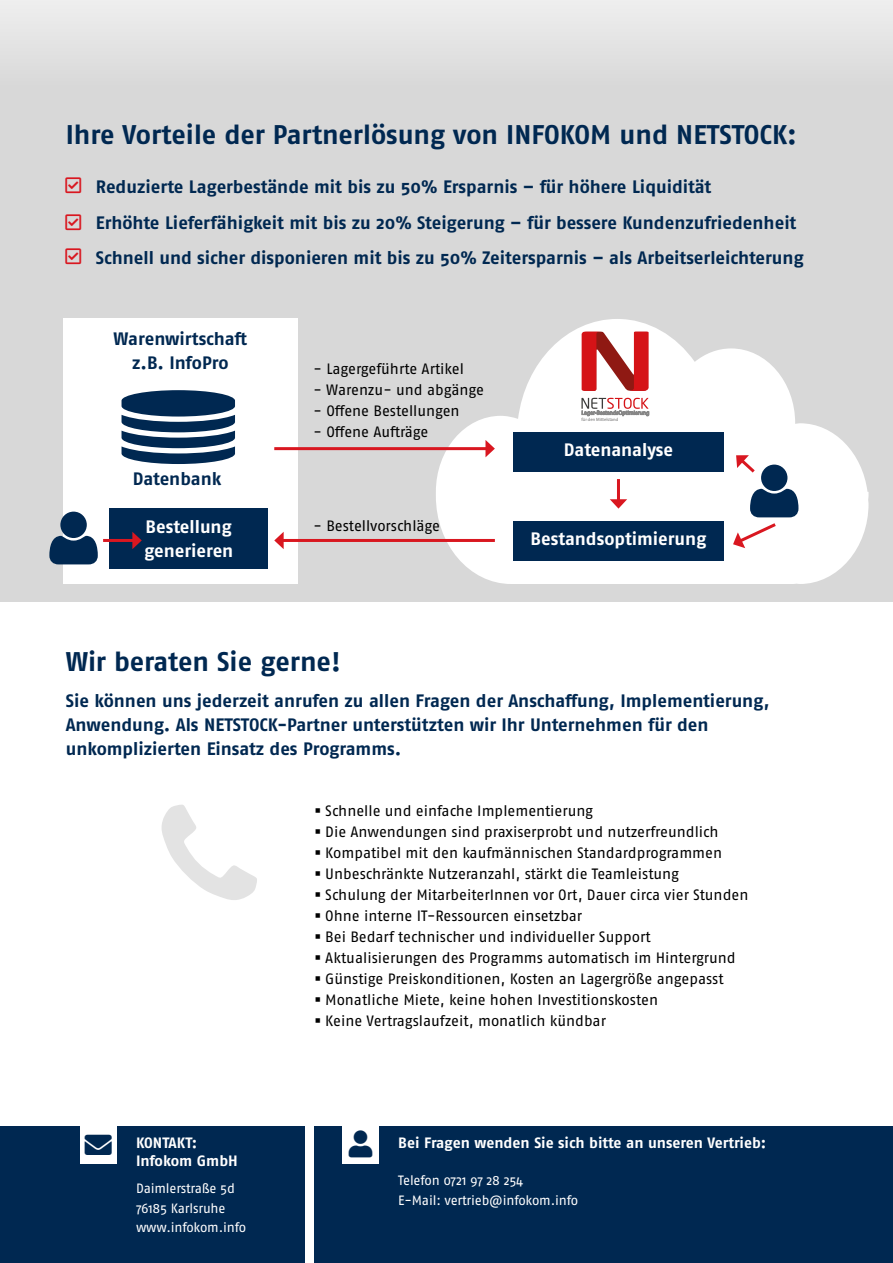
<style>
.page{position:relative;width:893px;height:1263px;background:#fff}
.page>*{position:absolute;margin:0;border:0;box-sizing:border-box;transform-origin:0 0}
.t1{font:700 27px "Fago OT";color:#002851}
.t2{font:700 18px/24px "Fago OT";color:#002851}
.t3{font:700 18px/24px "Fago OT";letter-spacing:-.005em;color:#fff}
.t4{font:15px/21px "Fago OT";letter-spacing:-.005em;color:#000}
.t5{font:700 15px/18px "Fago OT";color:#fff}
.t6{font:13.5px/19.5px "Fago OT";letter-spacing:-.015em;color:#fff}
.t7{font:4.65px "Myriad Pro";color:#706f6f}
.s1{color:#002851}
</style>
<div class="page">
<div style="left:0;top:0;width:893px;height:602px;background:#d8d8d8"></div>
<div style="left:63px;top:319px;width:235px;height:265px;background:#fff"></div>
<div style="left:109px;top:509px;width:159px;height:60px;background:#002851"></div>
<div style="left:0;top:1126px;width:304px;height:137px;background:#002851"></div>
<div style="left:315px;top:1126px;width:578px;height:137px;background:#002851"></div>
<div style="left:80px;top:1125px;width:37px;height:39px;background:#fff"></div>
<div style="left:342px;top:1125px;width:37px;height:39px;background:#fff"></div>
<svg style="left:122px;top:390px;width:113px;height:74px"></svg>
<svg style="left:436px;top:319px;width:432px;height:265px;fill:#fff"></svg>
<div style="left:578px;top:331px;width:77px;height:91px;background:#fff"></div>
<svg style="left:582px;top:333px;width:67px;height:58px"></svg>
<svg style="left:581px;top:398px;width:68px;height:18px"></svg>
<div style="left:577px;top:331px;width:79px;height:92px;border:1px solid #fff"></div>
<hr style="left:274px;top:447px;width:214px;height:3px;background:#d91720">
<svg style="left:485px;top:440px;width:10px;height:17px"></svg>
<hr style="left:103px;top:539px;width:32px;height:3px;background:#d91720">
<svg style="left:132px;top:532px;width:10px;height:17px"></svg>
<hr style="left:281px;top:539px;width:214px;height:3px;background:#d91720">
<svg style="left:274px;top:532px;width:10px;height:17px"></svg>
<div style="left:513px;top:521px;width:211px;height:39px;background:#002851"></div>
<div style="left:513px;top:432px;width:211px;height:39px;background:#002851"></div>
<svg style="left:733px;top:455px;width:65px;height:93px;background:#b3b4c1"></svg>
<svg style="left:49px;top:512px;width:49px;height:52px"></svg>
<hr style="left:617px;top:479px;width:3px;height:23px;background:#d91720">
<svg style="left:610px;top:499px;width:17px;height:10px"></svg>
<h1 class="t1" style="left:66px;top:118px;width:733px">Ihre Vorteile der Partnerlösung von INFOKOM und NETSTOCK:</h1>
<p class="t2" style="left:96px;top:168px;width:702px;line-height:36.5px">Reduzierte Lagerbestände mit bis zu 50% Ersparnis – für höhere Liquidität<br>Erhöhte Lieferfähigkeit mit bis zu 20% Steigerung – für bessere Kundenzufriedenheit</p>
<p class="t2" style="left:96px;top:245px;width:709px">Schnell und sicher disponieren mit bis zu 50% Zeitersparnis – als Arbeitserleichterung</p>
<p class="t2" style="left:114px;top:327px;width:135px;text-align:center">Warenwirtschaft z.B. InfoPro</p>
<p class="t2" style="left:133px;top:467px;width:90px">Datenbank</p>
<p class="t3" style="left:144px;top:514px;width:91px">Bestellung generieren</p>
<p class="t4" style="left:314px;top:358px;width:152px">- Lagergeführte Artikel</p>
<p class="t4" style="left:314px;top:379px;width:172px">- Warenzu- und abgänge</p>
<p class="t4" style="left:314px;top:400px;width:148px">- Offene Bestellungen</p>
<p class="t4" style="left:314px;top:421px;width:116px">- Offene Aufträge</p>
<p class="t4" style="left:314px;top:515px;width:128px">- Bestellvorschläge</p>
<p class="t7" style="left:581px;top:416px;width:38px">für den Mittelstand</p>
<p class="t3" style="left:564px;top:438px;width:111px">Datenanalyse</p>
<p class="t3" style="left:531px;top:527px;width:177px">Bestandsoptimierung</p>
<h1 class="t1" style="left:66px;top:645px;width:277px">Wir beraten Sie gerne!</h1>
<p class="t2" style="left:66px;top:688px;width:705px">Sie können uns jederzeit anrufen zu allen Fragen der Anschaffung, Implementierung,<br>Anwendung. Als NETSTOCK-Partner unterstützten wir Ihr Unternehmen für den unkomplizierten Einsatz des Programms.</p>
<p class="t5" style="left:136px;top:1134px;width:103px;text-indent:-51px"><span class="s1">→</span> KONTAKT:<br>Infokom GmbH</p>
<p class="t6" style="left:136px;top:1179px;width:112px">Daimlerstraße 5d<br>76185 Karlsruhe www.infokom.info</p>
<p class="t4" style="left:325px;top:800px;width:425px">Schnelle und einfache Implementierung<br>Die Anwendungen sind praxiserprobt und nutzerfreundlich Kompatibel mit den kaufmännischen Standardprogrammen Unbeschränkte Nutzeranzahl, stärkt die Teamleistung<br>Schulung der MitarbeiterInnen vor Ort, Dauer circa vier Stunden Ohne interne IT-Ressourcen einsetzbar<br>Bei Bedarf technischer und individueller Support Aktualisierungen des Programms automatisch im Hintergrund Günstige Preiskonditionen, Kosten an Lagergröße angepasst Monatliche Miete, keine hohen Investitionskosten<br>Keine Vertragslaufzeit, monatlich kündbar</p>
<p class="t5" style="left:398px;top:1134px;width:370px">Bei Fragen wenden Sie sich bitte an unseren Vertrieb:</p>
<p class="t6" style="left:398px;top:1171px;width:181px">Telefon 0721 97 28 254<br>E-Mail: vertrieb@infokom.info</p>
</div>
